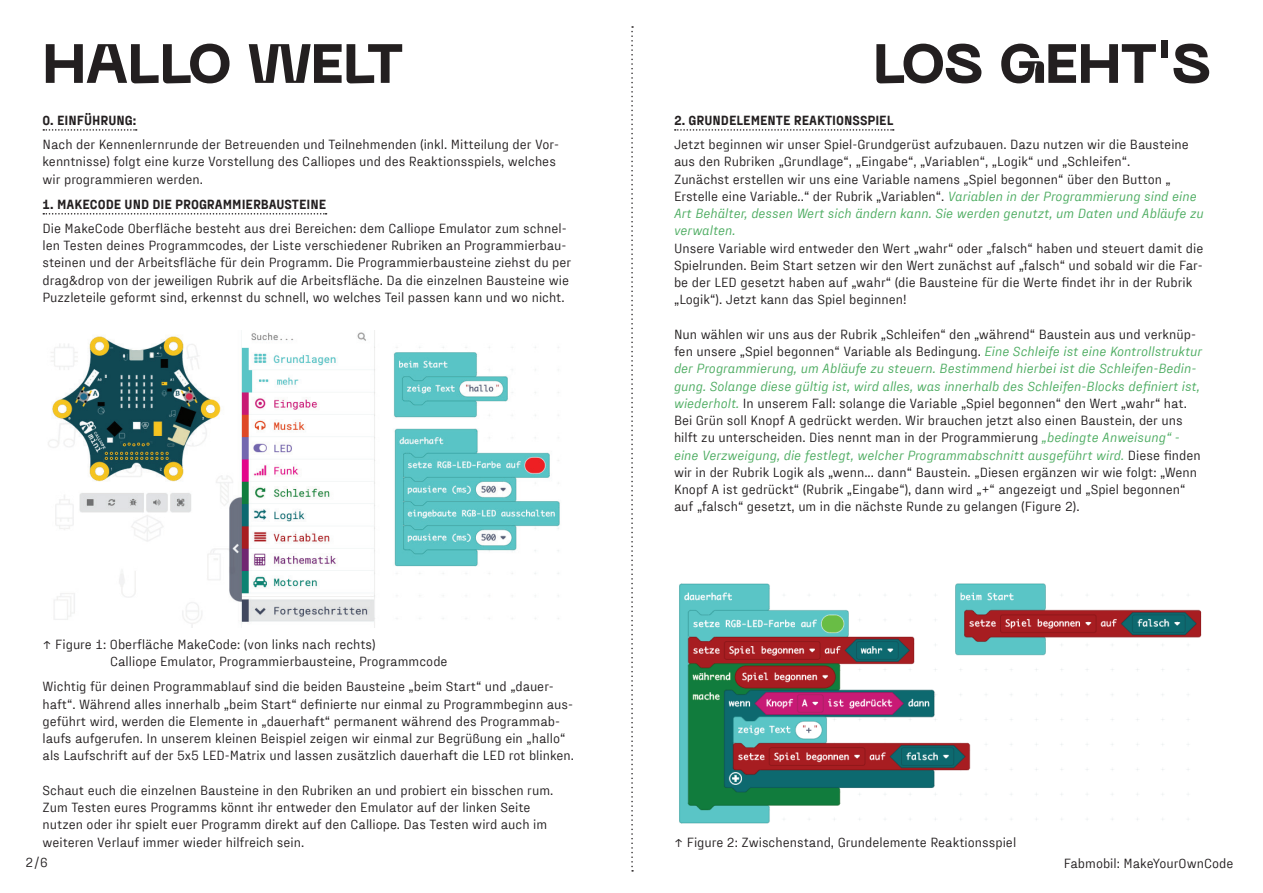
<style>
.page{position:relative;width:1263px;height:893px;background:#fff}
.page>*{position:absolute;margin:0;border:0;box-sizing:border-box;transform-origin:0 0}
.t1{font:800 54.9px "Neue Machina";letter-spacing:-.02em;color:#231f20}
.t2{font:13.5px/17.2px "Fraktion Sans";color:#231f20}
.t3{font:900 13.5px "Fraktion Sans";color:#231f20}
.s1{font-style:italic;color:#4dac61}
</style>
<div class="page">
<svg style="left:631px;top:26px;width:2px;height:846px"></svg>
<svg style="left:43px;top:129px;width:94px;height:2px"></svg>
<svg style="left:43px;top:213px;width:284px;height:2px"></svg>
<img style="left:48px;top:330px;width:512px;height:298px">
<img style="left:679px;top:583px;width:523px;height:241px">
<svg style="left:675px;top:129px;width:219px;height:2px"></svg>
<h1 class="t1" style="left:43px;top:28px;width:363px">HALLO WELT</h1>
<h1 class="t1" style="left:873px;top:28px;width:339px">LOS GEHT'S</h1>
<p class="t3" style="left:43px;top:110px;width:95px">0. EINFÜHRUNG:</p>
<p class="t2" style="left:43px;top:134px;width:518px">Nach der Kennenlernrunde der Betreuenden und Teilnehmenden (inkl. Mitteilung der Vor&shy;kenntnisse) folgt eine kurze Vorstellung des Calliopes und des Reaktionsspiels, welches wir programmieren werden.</p>
<p class="t3" style="left:43px;top:193px;width:285px">1. MAKECODE UND DIE PROGRAMMIERBAUSTEINE</p>
<p class="t2" style="left:43px;top:218px;width:530px">Die MakeCode Oberfläche besteht aus drei Bereichen: dem Calliope Emulator zum schnel&shy;len Testen deines Programmcodes, der Liste verschiedener Rubriken an Programmierbau&shy;steinen und der Arbeitsfläche für dein Programm. Die Programmierbausteine ziehst du per drag&amp;drop von der jeweiligen Rubrik auf die Arbeitsfläche. Da die einzelnen Bausteine wie Puzzleteile geformt sind, erkennst du schnell, wo welches Teil passen kann und wo nicht.</p>
<p class="t3" style="left:674px;top:110px;width:221px">2. GRUNDELEMENTE REAKTIONSSPIEL</p>
<p class="t2" style="left:674px;top:134px;width:531px">Jetzt beginnen wir unser Spiel-Grundgerüst aufzubauen. Dazu nutzen wir die Bausteine aus den Rubriken „Grundlage“, „Eingabe“, „Variablen“, „Logik“ und „Schleifen“.<br>Zunächst erstellen wir uns eine Variable namens „Spiel begonnen“ über den Button „ Erstelle eine Variable..“ der Rubrik „Variablen“. <span class="s1">Variablen in der Programmierung sind eine Art Behälter, dessen Wert sich ändern kann. Sie werden genutzt, um Daten und Abläufe zu verwalten.</span></p>
<p class="t2" style="left:674px;top:238px;width:531px">Unsere Variable wird entweder den Wert „wahr“ oder „falsch“ haben und steuert damit die Spielrunden. Beim Start setzen wir den Wert zunächst auf „falsch“ und sobald wir die Far&shy;be der LED gesetzt haben auf „wahr“ (die Bausteine für die Werte findet ihr in der Rubrik „Logik“). Jetzt kann das Spiel beginnen!</p>
<p class="t2" style="left:674px;top:324px;width:530px">Nun wählen wir uns aus der Rubrik „Schleifen“ den „während“ Baustein aus und verknüp&shy;fen unsere „Spiel begonnen“ Variable als Bedingung. <span class="s1">Eine Schleife ist eine Kontrollstruktur der Programmierung, um Abläufe zu steuern. Bestimmend hierbei ist die Schleifen-Bedin&shy;gung. Solange diese gültig ist, wird alles, was innerhalb des Schleifen-Blocks definiert ist, wiederholt.</span> In unserem Fall: solange die Variable „Spiel begonnen“ den Wert „wahr“ hat.<br>Bei Grün soll Knopf A gedrückt werden. Wir brauchen jetzt also einen Baustein, der uns hilft zu unterscheiden. Dies nennt man in der Programmierung <span class="s1">„bedingte Anweisung“ - eine Verzweigung, die festlegt, welcher Programmabschnitt ausgeführt wird.</span> Diese finden wir in der Rubrik Logik als „wenn... dann“ Baustein. „Diesen ergänzen wir wie folgt: „Wenn Knopf A ist gedrückt“ (Rubrik „Eingabe“), dann wird „+“ angezeigt und „Spiel begonnen“ auf „falsch“ gesetzt, um in die nächste Runde zu gelangen (Figure 2).</p>
<p class="t2" style="left:110px;top:634px;width:339px;text-indent:-67px">↑ Figure 1: Oberfläche MakeCode: (von links nach rechts)<br>Calliope Emulator, Programmierbausteine, Programmcode</p>
<p class="t2" style="left:43px;top:677px;width:533px">Wichtig für deinen Programmablauf sind die beiden Bausteine „beim Start“ und „dauer&shy;haft“. Während alles innerhalb „beim Start“ definierte nur einmal zu Programmbeginn aus&shy;geführt wird, werden die Elemente in „dauerhaft“ permanent während des Programmab&shy;laufs aufgerufen. In unserem kleinen Beispiel zeigen wir einmal zur Begrüßung ein „hallo“ als Laufschrift auf der 5x5 LED-Matrix und lassen zusätzlich dauerhaft die LED rot blinken.</p>
<p class="t2" style="left:43px;top:780px;width:512px">Schaut euch die einzelnen Bausteine in den Rubriken an und probiert ein bisschen rum.<br>Zum Testen eures Programms könnt ihr entweder den Emulator auf der linken Seite nutzen oder ihr spielt euer Programm direkt auf den Calliope. Das Testen wird auch im weiteren Verlauf immer wieder hilfreich sein.</p>
<p class="t2" style="left:674px;top:832px;width:344px">↑ Figure 2: Zwischenstand, Grundelemente Reaktionsspiel</p>
<p class="t2" style="left:26px;top:853px;width:24px">2/6</p>
<p class="t2" style="left:1064px;top:853px;width:171px">Fabmobil: MakeYourOwnCode</p>
</div>
